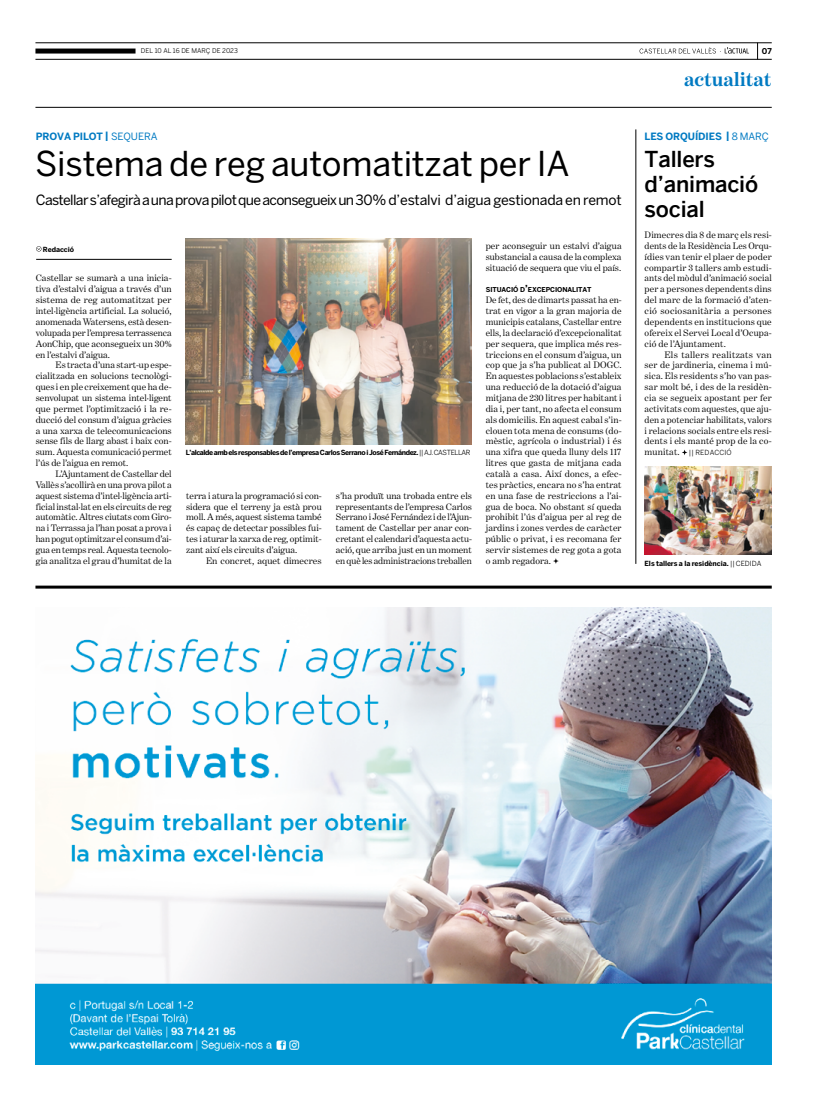
<style>
.page{position:relative;width:820px;height:1106px;background:#fff}
.page>*{position:absolute;margin:0;border:0;box-sizing:border-box;transform-origin:0 0}
.t1{font:34px "Benton Sans";letter-spacing:-.005em;color:#000}
.t2{font:500 22px/25px "Benton Sans";letter-spacing:-.01em;color:#000}
.t3{font:700 20px "Benton Modern One";letter-spacing:-.005em;color:#007ac2}
.t4{font:14px "Benton Sans";letter-spacing:-.045em;color:#000}
.t5{font:700 10px "Benton Sans";letter-spacing:-.01em;color:#007ac2}
.t6{font:9.5px/10.9px "Benton Modern One";letter-spacing:.005em;color:#000;text-align:justify}
.t7{font:700 8px "Benton Sans";color:#000}
.t8{font:700 7px "Benton Sans";letter-spacing:-.06em;color:#000}
.t9{font:700 7px "Benton Sans";letter-spacing:-.01em;color:#000}
.t10{font:7px "Benton Sans";letter-spacing:.02em;color:#000}
.t11{font:700 6.7px "Benton Sans";letter-spacing:-.01em;color:#000}
.t12{font:6.5px "Benton Sans";letter-spacing:.005em;color:#000}
.s1{font-weight:400}
.s2{font-size:9.6px}
.s3{font-family:"Benton Modern One";font-size:9.5px}
</style>
<div class="page">
<svg style="left:757px;top:44px;width:1px;height:15px"></svg>
<svg style="left:639px;top:47px;width:109px;height:7px"></svg>
<hr style="left:35px;top:107px;width:736px;height:1px;background:#000">
<hr style="left:35px;top:43px;width:736px;height:1px;background:#000">
<hr style="left:35px;top:59px;width:736px;height:1px;background:#000">
<div style="left:35px;top:49px;width:100px;height:5px;background:#000"></div>
<img style="left:35px;top:607px;width:736px;height:457px">
<hr style="left:35px;top:585px;width:736px;height:3px;background:#000">
<img style="left:186px;top:238px;width:285px;height:206px">
<svg style="left:36px;top:246px;width:5px;height:5px"></svg>
<hr style="left:36px;top:259px;width:136px;height:1px;background:#000">
<hr style="left:635px;top:129px;width:1px;height:435px;background:#000">
<img style="left:644px;top:466px;width:127px;height:88px">
<svg style="left:553px;top:558px;width:5px;height:6px"></svg>
<svg style="left:682px;top:449px;width:5px;height:6px"></svg>
<p class="t12" style="left:141px;top:47px;width:98px">DEL 10 AL 16 DE MARÇ DE 2023</p>
<p class="t7" style="left:761px;top:46px;width:11px">07</p>
<h3 class="t3" style="left:684px;top:68px;width:89px">actualitat</h3>
<p class="t5" style="left:36px;top:131px;width:123px">PROVA PILOT | <span class="s1">SEQUERA</span></p>
<h1 class="t1" style="left:35px;top:144px;width:535px">Sistema de reg automatitzat per IA</h1>
<h3 class="t4" style="left:36px;top:192px;width:587px">Castellar s’afegirà a una prova pilot que aconsegueix un 30% d’estalvi d’aigua gestionada en remot</h3>
<p class="t9" style="left:43px;top:245px;width:33px">Redacció</p>
<p class="t6" style="left:36px;top:273px;width:137px">Castellar se sumarà a una inicia&shy;tiva d’estalvi d’aigua a través d’un sistema de reg automatitzat per intel·ligència artificial. La solució, anomenada Watersens, està desen&shy;volupada per l’empresa terrassenca AonChip, que aconsegueix un 30% en l’estalvi d’aigua.</p>
<p class="t6" style="left:36px;top:360px;width:137px;text-indent:20px">Es tracta d’una start-up espe&shy;cialitzada en solucions tecnològi&shy;ques i en ple creixement que ha de&shy;senvolupat un sistema intel·ligent que permet l’optimització i la re&shy;ducció del consum d’aigua gràcies a una xarxa de telecomunicacions sense fils de llarg abast i baix con&shy;sum. Aquesta comunicació permet l’ús de l’aigua en remot.</p>
<p class="t6" style="left:36px;top:468px;width:137px;text-indent:20px">L’Ajuntament de Castellar del Vallès s’acollirà en una prova pilot a aquest sistema d’intel·ligència arti&shy;ficial instal·lat en els circuits de reg automàtic. Altres ciutats com Giro&shy;na i Terrassa ja l’han posat a prova i han pogut optimitzar el consum d’ai&shy;gua en temps real. Aquesta tecnolo&shy;gia analitza el grau d’humitat de la</p>
<p class="t8" style="left:186px;top:448px;width:286px">L’alcalde amb els responsables de l’empresa Carlos Serrano i José Fernández. <span class="s1">|| AJ. CASTELLAR</span></p>
<p class="t6" style="left:186px;top:490px;width:137px">terra i atura la programació si con&shy;sidera que el terreny ja està prou moll. A més, aquest sistema també és capaç de detectar possibles fui&shy;tes i aturar la xarxa de reg, optimit&shy;zant així els circuits d’aigua.</p>
<p class="t6" style="left:206px;top:555px;width:117px">En concret, aquet dimecres</p>
<p class="t6" style="left:336px;top:490px;width:137px">s’ha produït una trobada entre els representants de l’empresa Carlos Serrano i José Fernández i de l’Ajun&shy;tament de Castellar per anar con&shy;cretant el calendari d’aquesta actu&shy;ació, que arriba just en un moment en què les administracions treballen</p>
<p class="t6" style="left:485px;top:240px;width:137px">per aconseguir un estalvi d’aigua substancial a causa de la complexa situació de sequera que viu el país.</p>
<p class="t11" style="left:485px;top:286px;width:107px">SITUACIÓ D<span class="s2">’</span>EXCEPCIONALITAT</p>
<p class="t6" style="left:485px;top:294px;width:137px">De fet, des de dimarts passat ha en&shy;trat en vigor a la gran majoria de municipis catalans, Castellar entre ells, la declaració d’excepcionalitat per sequera, que implica més res&shy;triccions en el consum d’aigua, un cop que ja s’ha publicat al DOGC.<br>En aquestes poblacions s’estableix una reducció de la dotació d’aigua mitjana de 230 litres per habitant i dia i, per tant, no afecta el consum als domicilis. En aquest cabal s’in&shy;clouen tota mena de consums (do&shy;mèstic, agrícola o industrial) i és una xifra que queda lluny dels 117 litres que gasta de mitjana cada català a casa. Així doncs, a efec&shy;tes pràctics, encara no s’ha entrat en una fase de restriccions a l’ai&shy;gua de boca. No obstant sí queda prohibit l’ús d’aigua per al reg de jardins i zones verdes de caràcter públic o privat, i es recomana fer servir sistemes de reg gota a gota o amb regadora.</p>
<p class="t5" style="left:644px;top:131px;width:126px">LES ORQUÍDIES | <span class="s1">8 MARÇ</span></p>
<h2 class="t2" style="left:644px;top:147px;width:115px">Tallers d’animació social</h2>
<p class="t6" style="left:644px;top:229px;width:129px">Dimecres dia 8 de març els resi&shy;dents de la Residència Les Orqu&shy;ídies van tenir el plaer de poder compartir 3 tallers amb estudi&shy;ants del mòdul d’animació social per a persones dependents dins del marc de la formació d’aten&shy;ció sociosanitària a persones dependents en institucions que ofereix el Servei Local d’Ocupa&shy;ció de l’Ajuntament.</p>
<p class="t6" style="left:644px;top:349px;width:129px;text-indent:20px">Els tallers realitzats van ser de jardineria, cinema i mú&shy;sica. Els residents s’ho van pas&shy;sar molt bé, i des de la residèn&shy;cia se segueix apostant per fer activitats com aquestes, que aju&shy;den a potenciar habilitats, valors i relacions socials entre els resi&shy;dents i els manté prop de la co-</p>
<p class="t10" style="left:644px;top:448px;width:89px"><span class="s3">munitat.</span> || REDACCIÓ</p>
<p class="t9" style="left:644px;top:559px;width:118px">Els tallers a la residència. <span class="s1">|| CEDIDA</span></p>
</div>
